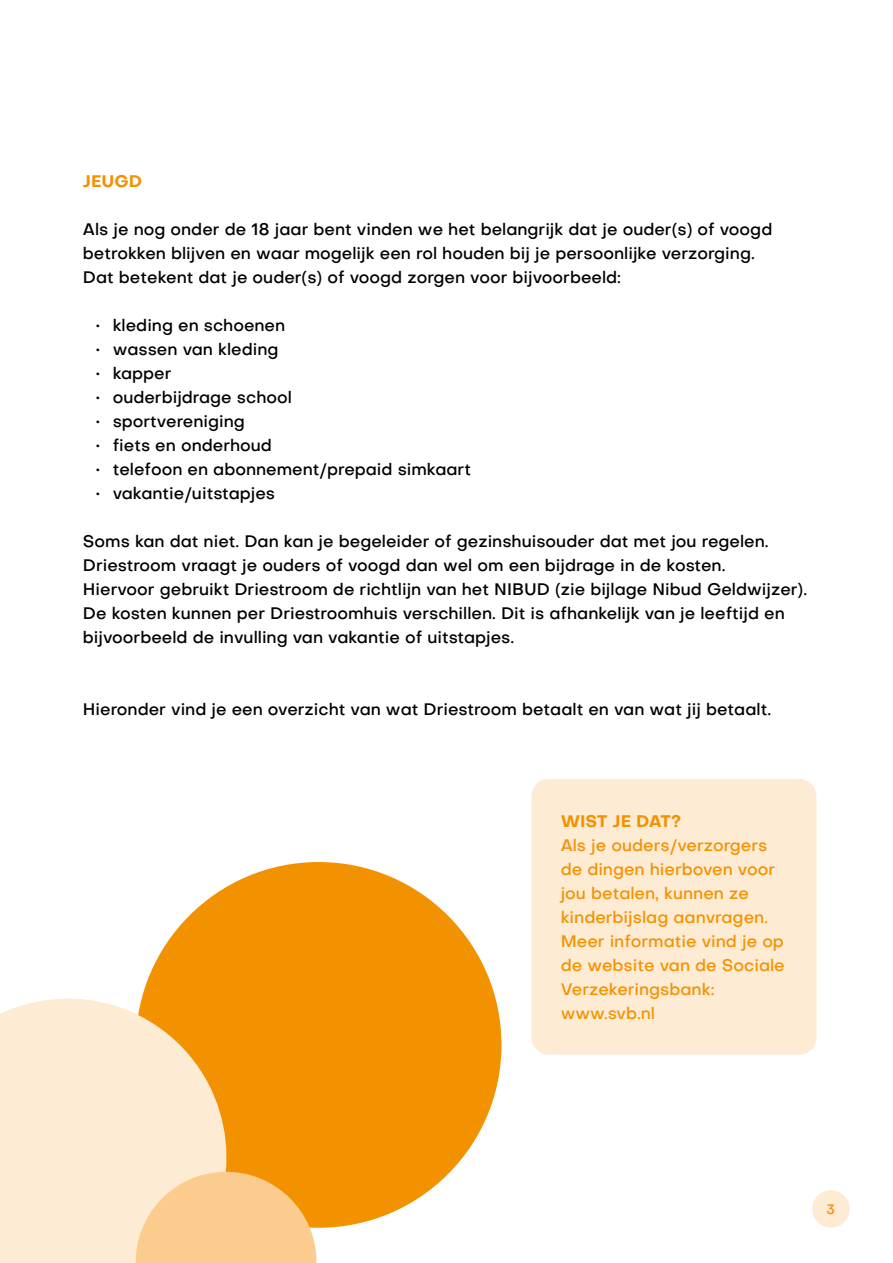
<style>
.page{position:relative;width:893px;height:1263px;background:#fff}
.page>*{position:absolute;margin:0;border:0;box-sizing:border-box;transform-origin:0 0}
.t1{font:500 16.5px/24px "Objectivity";color:#000}
.t2{font:500 16.5px/24px "Objectivity";color:#f39200}
.t3{font:700 16.5px "Objectivity";color:#f39200}
.t4{font:500 13.5px "Objectivity";color:#f39200}
</style>
<div class="page">
<div style="left:812px;top:1190px;width:38px;height:38px;background:#feebd3;border-radius:50%"></div>
<div style="left:136px;top:862px;width:365px;height:366px;background:#f39200;border-radius:50%"></div>
<svg style="left:0;top:976px;width:227px;height:287px;fill:#feebd3"></svg>
<svg style="left:123px;top:1159px;width:206px;height:104px"></svg>
<div style="left:531px;top:779px;width:285px;height:275px;background:#feebd3;border-radius:17px"></div>
<p class="t3" style="left:83px;top:169px;width:61px">JEUGD</p>
<p class="t1" style="left:83px;top:217px;width:691px">Als je nog onder de 18 jaar bent vinden we het belangrijk dat je ouder(s) of voogd betrokken blijven en waar mogelijk een rol houden bij je persoonlijke verzorging.<br>Dat betekent dat je ouder(s) of voogd zorgen voor bijvoorbeeld:</p>
<p class="t1" style="left:96px;top:313px;width:191px">• kleding en schoenen</p>
<p class="t1" style="left:96px;top:337px;width:184px">• wassen van kleding</p>
<p class="t1" style="left:96px;top:361px;width:77px">• kapper</p>
<p class="t1" style="left:96px;top:385px;width:198px">• ouderbijdrage school</p>
<p class="t1" style="left:96px;top:409px;width:151px">• sportvereniging</p>
<p class="t1" style="left:96px;top:433px;width:178px">• fiets en onderhoud</p>
<p class="t1" style="left:96px;top:457px;width:377px">• telefoon en abonnement/prepaid simkaart</p>
<p class="t1" style="left:96px;top:481px;width:181px">• vakantie/uitstapjes</p>
<p class="t1" style="left:83px;top:529px;width:726px">Soms kan dat niet. Dan kan je begeleider of gezinshuisouder dat met jou regelen.<br>Driestroom vraagt je ouders of voogd dan wel om een bijdrage in de kosten.<br>Hiervoor gebruikt Driestroom de richtlijn van het NIBUD (zie bijlage Nibud Geldwijzer).<br>De kosten kunnen per Driestroomhuis verschillen. Dit is afhankelijk van je leeftijd en bijvoorbeeld de invulling van vakantie of uitstapjes.</p>
<p class="t1" style="left:83px;top:697px;width:690px">Hieronder vind je een overzicht van wat Driestroom betaalt en van wat jij betaalt.</p>
<p class="t3" style="left:561px;top:809px;width:122px">WIST JE DAT?</p>
<p class="t2" style="left:561px;top:833px;width:226px">Als je ouders/verzorgers de dingen hierboven voor jou betalen, kunnen ze kinderbijslag aanvragen.<br>Meer informatie vind je op de website van de Sociale<br>Verzekeringsbank: www.svb.nl</p>
<p class="t4" style="left:827px;top:1200px;width:10px">3</p>
</div>
